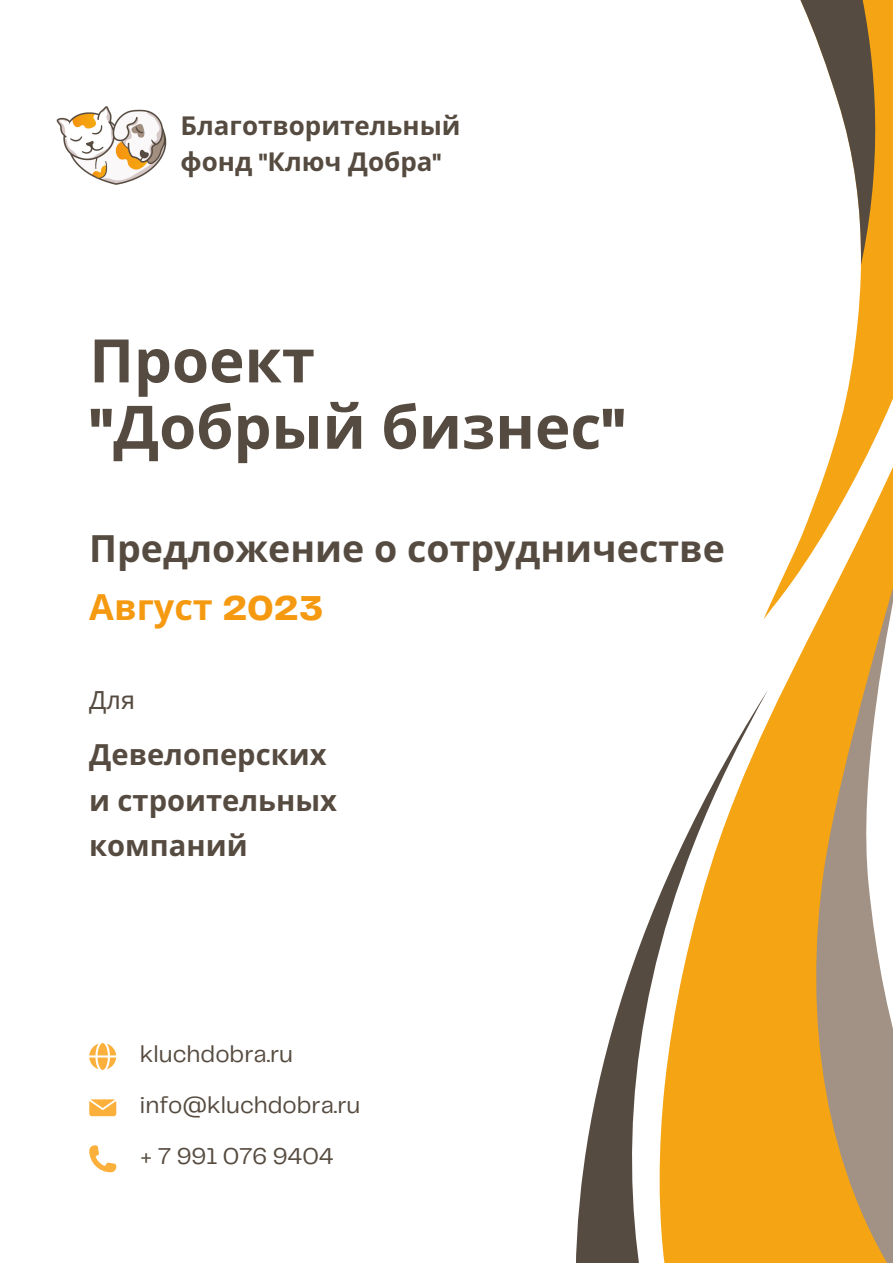
<style>
.page{position:relative;width:893px;height:1264px;background:#fff}
.page>*{position:absolute;margin:0;border:0;box-sizing:border-box;transform-origin:0 0}
.t1{font:700 60px "Noto Sans";color:#564b40}
.t2{font:700 37.5px "Noto Sans";color:#564b40}
.t3{font:700 36px "Noto Sans";color:#f59910}
.t4{font:700 29.1px/45.6px "Noto Sans";color:#564b40}
.t5{font:700 25.95px/36.2px "Noto Sans";color:#564b40}
.t6{font:25.05px "Noto Sans";color:#564b40}
.t7{font:23.85px "Telegraf";color:#564b40}
.s1{font-family:"Telegraf"}
.s2{font-family:"Telegraf";font-weight:900}
.s3{font-family:"Telegraf";font-weight:800}
</style>
<div class="page">
<svg style="left:89px;top:1145px;width:27px;height:27px"></svg>
<svg style="left:89px;top:1099px;width:27px;height:17px"></svg>
<svg style="left:89px;top:1043px;width:27px;height:26px"></svg>
<svg style="left:800px;top:0;width:92px;height:269px"></svg>
<svg style="left:576px;top:269px;width:316px;height:993px"></svg>
<img style="left:36px;top:66px;width:160px;height:160px;border-radius:50%">
<p class="t5" style="left:180px;top:107px;width:281px">Благотворительный фонд <span class="s1">"</span>Ключ Добра<span class="s1">"</span></p>
<p class="t1" style="left:89px;top:318px;width:227px">Проект</p>
<p class="t1" style="left:89px;top:384px;width:537px"><span class="s2">"</span>Добрый бизнес<span class="s2">"</span></p>
<p class="t2" style="left:89px;top:522px;width:637px">Предложение о сотрудничестве</p>
<p class="t3" style="left:89px;top:581px;width:235px">Август <span class="s3">2023</span></p>
<p class="t6" style="left:89px;top:682px;width:47px">Для</p>
<p class="t4" style="left:89px;top:730px;width:239px">Девелоперских</p>
<p class="t4" style="left:89px;top:776px;width:249px">и строительных компаний</p>
<p class="t7" style="left:140px;top:1043px;width:155px">kluchdobra.ru</p>
<p class="t7" style="left:140px;top:1095px;width:222px">info@kluchdobra.ru</p>
<p class="t7" style="left:140px;top:1146px;width:195px">+ 7 991 076 9404</p>
</div>
